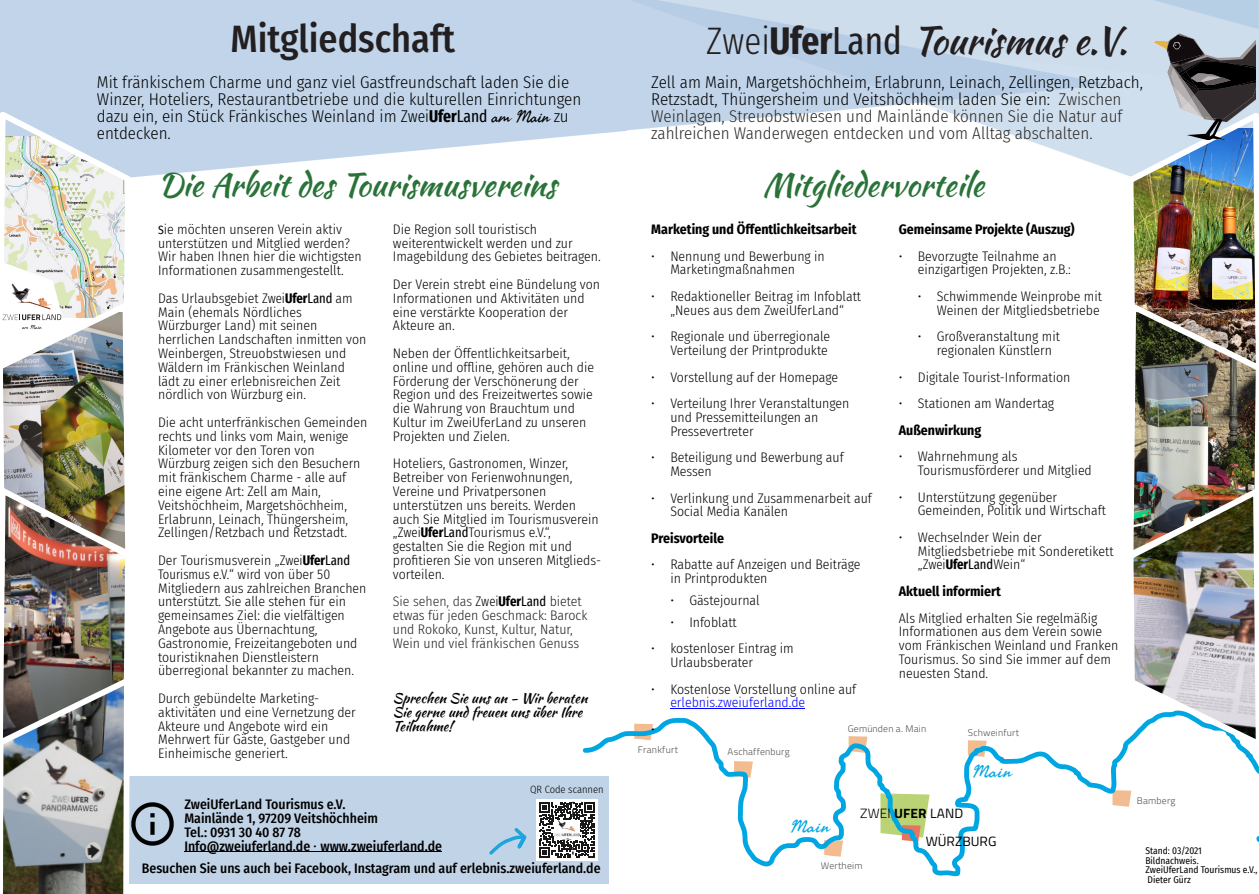
<style>
.page{position:relative;width:1259px;height:894px;background:#fff}
.page>*{position:absolute;margin:0;border:0;box-sizing:border-box;transform-origin:0 0}
.t1{font:38.25px "Kaushan Script";color:#231f20}
.t2{font:500 38.25px "Fira Sans Condensed";color:#231f20}
.t3{font:31.8px "Kaushan Script";color:#297339}
.t4{font:17.25px "Seaweed Script";letter-spacing:.04em;color:#00a6e2;scale:1.07 1}
.t5{font:300 16.95px/17px "Fira Sans Condensed";color:#2c2926}
.t6{font:300 16.95px/17.1px "Fira Sans Condensed";color:#000}
.t7{font:300 13.8px/13.8px "Fira Sans Condensed";color:#000}
.t8{font:500 13.8px/13.8px "Fira Sans Condensed";color:#000}
.t9{font:300 13.8px/13.8px "Fira Sans Condensed";color:#231f20}
.t10{font:700 13.8px "Fira Sans Condensed";color:#000}
.t11{font:13.8px/13.8px "Kaushan Script";color:#000}
.t12{font:300 13.8px "Fira Sans Condensed";color:#00f}
.t13{font:300 13.5px "Titillium Web";color:#000}
.t14{font:13.5px "Titillium Web";color:#000}
.t15{font:300 10.5px "Fira Sans Condensed";letter-spacing:-.005em;color:#000}
.t16{font:300 9.6px "Titillium Web";letter-spacing:.02em;color:#565655}
.t17{font:9.6px/9.6px "Fira Sans Condensed";color:#000}
.s1{font-family:"Fira Sans";font-stretch:extra-condensed}
.s2{font-family:"Fira Sans";font-weight:700;font-stretch:extra-condensed}
.s3{font-family:"Fira Sans";font-weight:400;font-stretch:extra-condensed}
.s4{font-family:"Seaweed Script";font-weight:400}
.s5{font-family:"Fira Sans";font-weight:300;font-stretch:extra-condensed}
.s6{color:#000}
.s7{font-weight:400;font-size:11.7px}
.s8{color:#2c2926}
.s9{font-family:"Fira Sans";font-stretch:extra-condensed;color:#000}
.s10{font-family:"Fira Sans";font-weight:700;font-stretch:extra-condensed;color:#000}
.s11{font-family:"Fira Sans";font-weight:400;font-stretch:extra-condensed;color:#000}
.s12{font-weight:300}
.s13{font-weight:700}
.s14{font-weight:400}
</style>
<div class="page">
<svg style="left:522px;top:718px;width:737px;height:166px"></svg>
<div style="left:112px;top:775px;width:497px;height:108px;background:#c1d3e6"></div>
<hr style="left:184px;top:851px;width:258px;height:1px;background:#000">
<svg style="left:489px;top:828px;width:38px;height:27px"></svg>
<div style="left:536px;top:798px;width:62px;height:62px;background:#fff"></div>
<svg style="left:539px;top:801px;width:56px;height:56px"></svg>
<img style="left:555px;top:819px;width:24px;height:19px">
<img style="left:1125px;top:0;width:134px;height:752px">
<hr style="left:670px;top:708px;width:135px;height:1px;background:#00f">
<img style="left:0;top:107px;width:135px;height:786px">
<img style="left:127px;top:798px;width:47px;height:51px">
<h1 class="t2" style="left:231px;top:16px;width:226px">Mitgliedschaft</h1>
<p class="t6" style="left:97px;top:74px;width:486px">Mit fränkischem Charme und ganz viel Gastfreundschaft laden Sie die Winzer, Hoteliers, Restaurantbetriebe und die kulturellen Einrichtungen dazu ein, ein Stück Fränkisches Weinland im <span class="s1">Zwei</span><span class="s2">Ufer</span><span class="s3">Land</span> <span class="s4">am Main</span> zu entdecken.</p>
<h1 class="t1" style="left:706px;top:12px;width:422px"><span class="s5">Zwei</span><span class="s2">Ufer</span><span class="s1">Land</span> Tourismus e.V.</h1>
<p class="t5" style="left:651px;top:74px;width:493px"><span class="s6">Zell am Main, Margetshöchheim, Erlabrunn, Leinach, Zellingen, Retzbach, Retzstadt, Thüngersheim und Veitshöchheim laden Sie ein:</span> Zwischen Weinlagen, Streuobstwiesen und Mainlände können Sie die Natur auf zahlreichen Wanderwegen entdecken und vom Alltag abschalten.</p>
<h2 class="t3" style="left:158px;top:161px;width:400px">Die Arbeit des Tourismusvereins</h2>
<h2 class="t3" style="left:763px;top:161px;width:223px">Mitgliedervorteile</h2>
<p class="t7" style="left:158px;top:222px;width:205px"><span class="s7">S</span>ie möchten unseren Verein aktiv unterstützen und Mitglied werden?<br>Wir haben Ihnen hier die wichtigsten Informationen zusammengestellt.</p>
<p class="t7" style="left:158px;top:291px;width:210px">Das Urlaubsgebiet <span class="s1">Zwei</span><span class="s2">Ufer</span><span class="s3">Land</span> am<br>Main (ehemals Nördliches<br>Würzburger Land) mit seinen herrlichen Landschaften inmitten von<br>Weinbergen, Streuobstwiesen und<br>Wäldern im Fränkischen Weinland lädt zu einer erlebnisreichen Zeit nördlich von Würzburg ein.</p>
<p class="t7" style="left:158px;top:415px;width:211px">Die acht unterfränkischen Gemeinden rechts und links vom Main, wenige Kilometer vor den Toren von Würzburg zeigen sich den Besuchern mit fränkischem Charme - alle auf eine eigene Art: Zell am Main, Veitshöchheim, Margetshöchheim, Erlabrunn, Leinach, Thüngersheim, Zellingen/Retzbach und Retzstadt.</p>
<p class="t7" style="left:158px;top:553px;width:210px">Der Tourismusverein „<span class="s1">Zwei</span><span class="s2">Ufer</span><span class="s3">Land </span><span class="s1">Tourismus e.V.</span>“ wird von über 50<br>Mitgliedern aus zahlreichen Branchen unterstützt. Sie alle stehen für ein gemeinsames Ziel: die vielfältigen Angebote aus Übernachtung, Gastronomie, Freizeitangeboten und touristiknahen Dienstleistern überregional bekannter zu machen.</p>
<p class="t7" style="left:158px;top:691px;width:199px">Durch gebündelte Marketing&shy;aktivitäten und eine Vernetzung der<br>Akteure und Angebote wird ein<br>Mehrwert für Gäste, Gastgeber und<br>Einheimische generiert.</p>
<p class="t7" style="left:393px;top:222px;width:209px">Die Region soll touristisch weiterentwickelt werden und zur<br>Imagebildung des Gebietes beitragen.</p>
<p class="t7" style="left:393px;top:277px;width:209px">Der Verein strebt eine Bündelung von<br>Informationen und Aktivitäten und eine verstärkte Kooperation der<br>Akteure an.</p>
<p class="t7" style="left:393px;top:346px;width:203px">Neben der Öffentlichkeitsarbeit, online und offline, gehören auch die<br>Förderung der Verschönerung der<br>Region und des Freizeitwertes sowie die Wahrung von Brauchtum und<br>Kultur im ZweiUferLand zu unseren<br>Projekten und Zielen.</p>
<p class="t7" style="left:393px;top:456px;width:210px">Hoteliers, Gastronomen, Winzer,<br>Betreiber von Ferienwohnungen,<br>Vereine und Privatpersonen unterstützen uns bereits. Werden auch Sie Mitglied im Tourismusverein „<span class="s1">Zwei</span><span class="s2">Ufer</span><span class="s3">Land</span>Tourismus e.V.“, gestalten Sie die Region mit und profitieren Sie von unseren Mitglieds&shy;vorteilen.</p>
<p class="t9" style="left:393px;top:594px;width:196px"><span class="s8">Sie sehen, das</span> <span class="s9">Zwei</span><span class="s10">Ufer</span><span class="s11">Land</span> bietet etwas für jeden Geschmack: Barock und Rokoko, Kunst, Kultur, Natur, Wein und viel fränkischen Genuss</p>
<p class="t11" style="left:393px;top:691px;width:196px">Sprechen Sie uns an - Wir beraten<br>Sie gerne und freuen uns über Ihre<br>Teilnahme!</p>
<p class="t15" style="left:530px;top:783px;width:75px">QR Code scannen</p>
<p class="t8" style="left:184px;top:797px;width:259px">ZweiUferLand Tourismus e.V.<br>Mainlände 1, 97209 Veitshöchheim<br>Tel.: 0931 30 40 87 78<br>Info@zweiuferland.de <span class="s12">•</span> www.zweiuferland.de</p>
<p class="t8" style="left:142px;top:860px;width:460px">Besuchen Sie uns auch bei Facebook, Instagram und auf erlebnis.zweiuferland.de</p>
<p class="t10" style="left:651px;top:221px;width:207px">Marketing und Öffentlichkeitsarbeit</p>
<p class="t7" style="left:670px;top:249px;width:156px;text-indent:-19px">• Nennung und Bewerbung in<br>Marketingmaßnahmen</p>
<p class="t7" style="left:651px;top:289px;width:211px;text-align:center">• Redaktioneller Beitrag im Infoblatt „Neues aus dem ZweiUferLand“</p>
<p class="t7" style="left:651px;top:329px;width:180px;text-align:right">• Regionale und überregionale<br>Verteilung der Printprodukte</p>
<p class="t7" style="left:651px;top:370px;width:188px">• Vorstellung auf der Homepage</p>
<p class="t7" style="left:670px;top:396px;width:181px;text-indent:-19px">• Verteilung Ihrer Veranstaltungen und Pressemitteilungen an<br>Pressevertreter</p>
<p class="t7" style="left:670px;top:450px;width:175px;text-indent:-19px">• Beteiligung und Bewerbung auf<br>Messen</p>
<p class="t7" style="left:670px;top:491px;width:203px;text-indent:-19px">• Verlinkung und Zusammenarbeit auf<br>Social Media Kanälen</p>
<p class="t10" style="left:651px;top:530px;width:74px">Preisvorteile</p>
<p class="t7" style="left:670px;top:557px;width:192px;text-indent:-19px">• Rabatte auf Anzeigen und Beiträge in Printprodukten</p>
<p class="t7" style="left:670px;top:593px;width:91px">• Gästejournal</p>
<p class="t7" style="left:670px;top:615px;width:68px">• Infoblatt</p>
<p class="t7" style="left:670px;top:641px;width:125px;text-indent:-19px">• kostenloser Eintrag im<br>Urlaubsberater</p>
<p class="t7" style="left:651px;top:681px;width:206px">• Kostenlose Vorstellung online auf</p>
<p class="t12" style="left:670px;top:694px;width:136px">erlebnis.zweiuferland.de</p>
<p class="t7" style="left:651px;top:722px;width:5px">•</p>
<p class="t10" style="left:899px;top:221px;width:177px">Gemeinsame Projekte (Auszug)</p>
<p class="t7" style="left:918px;top:249px;width:155px;text-indent:-19px">• Bevorzugte Teilnahme an einzigartigen Projekten, z.B.:</p>
<p class="t7" style="left:918px;top:289px;width:186px;text-align:right">• Schwimmende Weinprobe mit<br>Weinen der Mitgliedsbetriebe</p>
<p class="t7" style="left:937px;top:329px;width:125px;text-indent:-19px">• Großveranstaltung mit regionalen Künstlern</p>
<p class="t7" style="left:899px;top:370px;width:173px">• Digitale Tourist-Information</p>
<p class="t7" style="left:899px;top:396px;width:157px">• Stationen am Wandertag</p>
<p class="t10" style="left:899px;top:421px;width:84px">Außenwirkung</p>
<p class="t7" style="left:918px;top:449px;width:176px;text-indent:-19px">• Wahrnehmung als<br>Tourismusförderer und Mitglied</p>
<p class="t7" style="left:918px;top:490px;width:190px;text-indent:-19px">• Unterstützung gegenüber<br>Gemeinden, Politik und Wirtschaft</p>
<p class="t7" style="left:918px;top:530px;width:197px;text-indent:-19px">• Wechselnder Wein der<br>Mitgliedsbetriebe mit Sonderetikett „<span class="s1">Zwei</span><span class="s2">Ufer</span><span class="s3">Land</span>Wein“</p>
<p class="t10" style="left:899px;top:583px;width:104px">Aktuell informiert</p>
<p class="t7" style="left:899px;top:610px;width:221px">Als Mitglied erhalten Sie regelmäßig<br>Informationen aus dem Verein sowie vom Fränkischen Weinland und Franken<br>Tourismus. So sind Sie immer auf dem neuesten Stand.</p>
<p class="t16" style="left:848px;top:720px;width:80px">Gemünden a. Main</p>
<p class="t16" style="left:968px;top:725px;width:53px">Schweinfurt</p>
<p class="t16" style="left:638px;top:741px;width:42px">Frankfurt</p>
<p class="t16" style="left:728px;top:744px;width:64px">Aschaffenburg</p>
<p class="t4" style="left:791px;top:814px;width:38px">Main</p>
<p class="t4" style="left:973px;top:760px;width:38px">Main</p>
<p class="t13" style="left:860px;top:802px;width:105px">ZWEI <span class="s13">UFER</span> <span class="s14">LAND</span></p>
<p class="t14" style="left:926px;top:830px;width:72px">WÜRZBURG</p>
<p class="t16" style="left:821px;top:858px;width:43px">Wertheim</p>
<p class="t16" style="left:1137px;top:793px;width:40px">Bamberg</p>
<p class="t17" style="left:1145px;top:845px;width:114px">Stand: 03/2021<br>Bildnachweis.<br>ZweiUferLand Tourismus e.V.,<br>Dieter Gürz</p>
</div>
